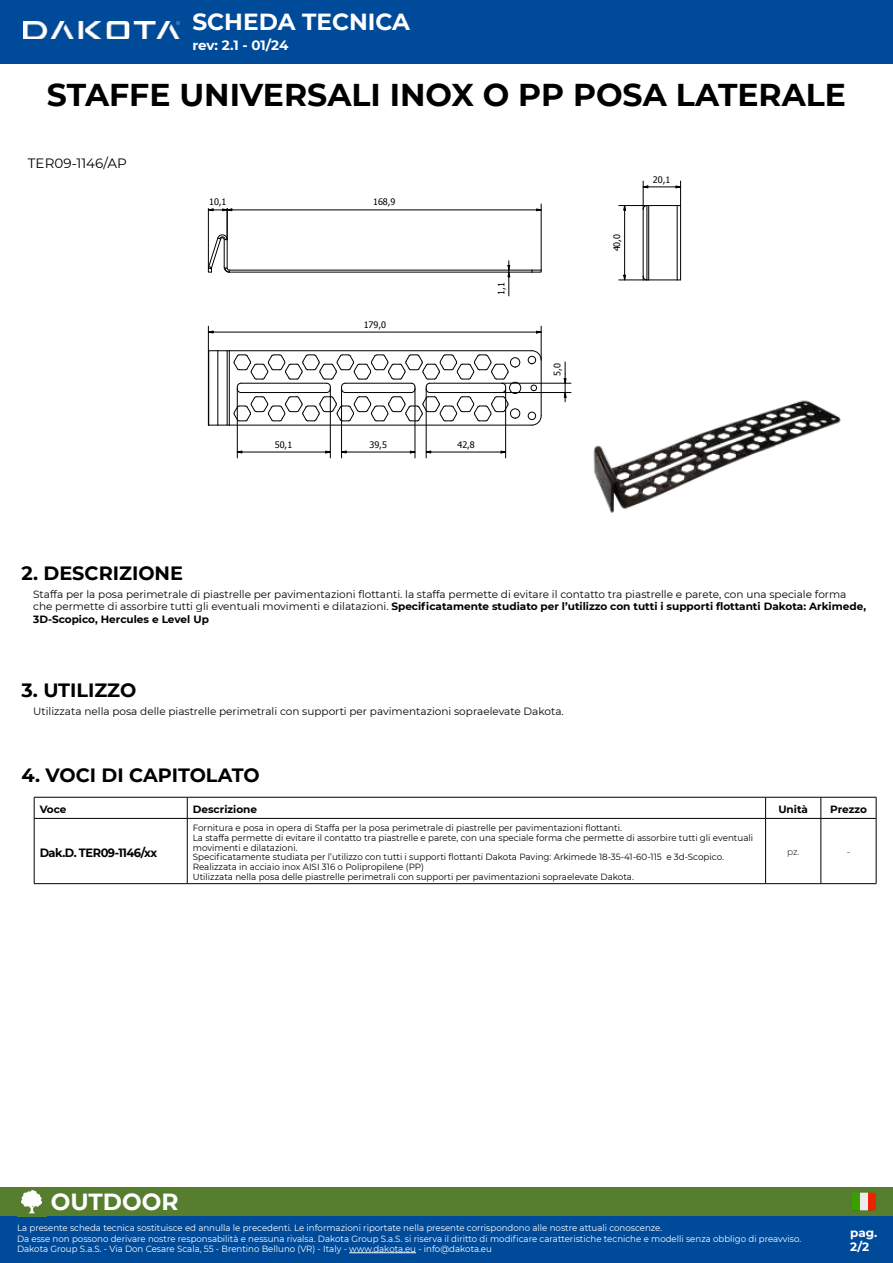
<style>
.page{position:relative;width:893px;height:1263px;background:#fff}
.page>*{position:absolute;margin:0;border:0;box-sizing:border-box;transform-origin:0 0}
.t1{font:700 31.5px "Montserrat";color:#000}
.t2{font:700 23.25px "Montserrat";color:#fff}
.t3{font:700 19.2px "Montserrat";color:#000}
.t4{font:700 13.5px "Montserrat";letter-spacing:-.01em;color:#fff}
.t5{font:13.5px "Montserrat";color:#000}
.t6{font:700 12px "Montserrat";letter-spacing:-.04em;color:#000;scale:.95 1}
.t7{font:700 12px/14.4px "Montserrat";color:#fff}
.t8{font:10.5px/12.6px "Montserrat";color:#000}
.t9{font:700 10.5px "Montserrat";color:#000}
.t10{font:9px/9.8px "Montserrat";color:#000}
.t11{font:9px/10.5px "Montserrat";color:#fff;scale:.96 1}
.t12{font:9px "Tahoma";letter-spacing:-.005em;color:#000}
.t13{font:300 9px "Montserrat";color:#000}
.t14{font:6.3px "Tahoma";letter-spacing:-.005em;color:#000}
.t15{font:5.1px "Tahoma";color:#000}
.s1{font-weight:700}
</style>
<div class="page">
<div style="left:0;top:0;width:893px;height:64px;background:#004a9a"></div>
<div style="left:0;top:1216px;width:893px;height:47px;background:#004a9a"></div>
<div style="left:0;top:1187px;width:893px;height:29px;background:#577e2e"></div>
<svg style="left:21px;top:1190px;width:21px;height:23px"></svg>
<svg style="left:852px;top:1193px;width:24px;height:17px"></svg>
<hr style="left:349px;top:1252px;width:67px;height:1px;background:#fff">
<img style="left:23px;top:22px;width:157px;height:17px">
<hr style="left:34px;top:797px;width:153px;height:1px;background:#000">
<svg style="left:34px;top:797px;width:1px;height:21px"></svg>
<hr style="left:187px;top:797px;width:579px;height:1px;background:#000">
<svg style="left:187px;top:797px;width:1px;height:21px"></svg>
<hr style="left:766px;top:797px;width:55px;height:1px;background:#000">
<svg style="left:765px;top:797px;width:1px;height:21px"></svg>
<hr style="left:821px;top:797px;width:55px;height:1px;background:#000">
<svg style="left:821px;top:797px;width:1px;height:21px"></svg>
<svg style="left:876px;top:797px;width:1px;height:21px"></svg>
<hr style="left:34px;top:818px;width:153px;height:1px;background:#000">
<hr style="left:34px;top:818px;width:1px;height:65px;background:#000">
<hr style="left:187px;top:818px;width:579px;height:1px;background:#000">
<hr style="left:187px;top:818px;width:1px;height:65px;background:#000">
<hr style="left:766px;top:818px;width:55px;height:1px;background:#000">
<hr style="left:765px;top:818px;width:1px;height:65px;background:#000">
<hr style="left:821px;top:818px;width:55px;height:1px;background:#000">
<hr style="left:821px;top:818px;width:1px;height:65px;background:#000">
<hr style="left:876px;top:818px;width:1px;height:65px;background:#000">
<hr style="left:34px;top:883px;width:153px;height:1px;background:#000">
<hr style="left:187px;top:883px;width:579px;height:1px;background:#000">
<hr style="left:766px;top:883px;width:55px;height:1px;background:#000">
<hr style="left:821px;top:883px;width:55px;height:1px;background:#000">
<img style="left:593px;top:400px;width:248px;height:113px">
<svg style="left:207px;top:203px;width:365px;height:256px"></svg>
<svg style="left:536px;top:331px;width:7px;height:3px"></svg>
<hr style="left:213px;top:332px;width:324px;height:1px;background:#000">
<svg style="left:207px;top:326px;width:11px;height:25px"></svg>
<hr style="left:541px;top:326px;width:1px;height:34px;background:#000">
<svg style="left:536px;top:208px;width:8px;height:3px"></svg>
<hr style="left:232px;top:210px;width:305px;height:1px;background:#000">
<hr style="left:541px;top:204px;width:1px;height:66px;background:#000">
<hr style="left:502px;top:383px;width:69px;height:1px;background:#000">
<hr style="left:502px;top:392px;width:69px;height:1px;background:#000">
<svg style="left:564px;top:362px;width:3px;height:40px"></svg>
<svg style="left:235px;top:450px;width:7px;height:4px"></svg>
<svg style="left:325px;top:450px;width:8px;height:3px"></svg>
<hr style="left:242px;top:452px;width:84px;height:1px;background:#000">
<hr style="left:330px;top:389px;width:1px;height:69px;background:#000">
<hr style="left:237px;top:389px;width:1px;height:69px;background:#000">
<svg style="left:339px;top:450px;width:8px;height:4px"></svg>
<svg style="left:410px;top:450px;width:7px;height:3px"></svg>
<hr style="left:346px;top:452px;width:64px;height:1px;background:#000">
<hr style="left:415px;top:389px;width:1px;height:69px;background:#000">
<hr style="left:341px;top:389px;width:1px;height:69px;background:#000">
<svg style="left:424px;top:450px;width:7px;height:4px"></svg>
<svg style="left:500px;top:450px;width:8px;height:3px"></svg>
<hr style="left:431px;top:452px;width:70px;height:1px;background:#000">
<hr style="left:426px;top:389px;width:1px;height:69px;background:#000">
<hr style="left:505px;top:389px;width:1px;height:69px;background:#000">
<svg style="left:507px;top:261px;width:3px;height:35px"></svg>
<svg style="left:207px;top:208px;width:25px;height:3px"></svg>
<hr style="left:227px;top:208px;width:1px;height:32px;background:#000">
<hr style="left:208px;top:208px;width:1px;height:60px;background:#000">
<svg style="left:618px;top:180px;width:64px;height:101px"></svg>
<h2 class="t2" style="left:192px;top:5px;width:219px">SCHEDA TECNICA</h2>
<h3 class="t4" style="left:192px;top:35px;width:97px">rev: 2.1 - 01/24</h3>
<h1 class="t1" style="left:47px;top:72px;width:801px">STAFFE UNIVERSALI INOX O PP POSA LATERALE</h1>
<h3 class="t5" style="left:28px;top:154px;width:100px">TER09-1146/AP</h3>
<p class="t12" style="left:209px;top:196px;width:19px">10,1</p>
<p class="t12" style="left:373px;top:196px;width:24px">168,9</p>
<p class="t12" style="left:364px;top:318px;width:24px">179,0</p>
<p class="t12" style="left:495px;top:295px;width:14px;rotate:-90deg">1,1</p>
<p class="t12" style="left:275px;top:438px;width:19px">50,1</p>
<p class="t12" style="left:369px;top:438px;width:19px">39,5</p>
<p class="t12" style="left:457px;top:438px;width:19px">42,8</p>
<p class="t12" style="left:551px;top:376px;width:14px;rotate:-90deg">5,0</p>
<p class="t12" style="left:611px;top:251px;width:19px;rotate:-90deg">40,0</p>
<p class="t12" style="left:653px;top:173px;width:19px">20,1</p>
<h3 class="t3" style="left:21px;top:560px;width:163px">2. DESCRIZIONE</h3>
<p class="t8" style="left:33px;top:587px;width:834px">Staffa per la posa perimetrale di piastrelle per pavimentazioni flottanti. la staffa permette di evitare il contatto tra piastrelle e parete, con una speciale forma che permette di assorbire tutti gli eventuali movimenti e dilatazioni. <span class="s1">Specificatamente studiato per l’utilizzo con tutti i supporti flottanti Dakota: Arkimede,<br>3D-Scopico, Hercules e Level Up</span></p>
<p class="t15" style="left:575px;top:593px;width:32px">Progettato da</p>
<p class="t15" style="left:634px;top:593px;width:33px">Controllato da</p>
<p class="t15" style="left:681px;top:593px;width:32px">Approvato da</p>
<p class="t15" style="left:798px;top:593px;width:12px">Data</p>
<p class="t15" style="left:741px;top:593px;width:12px">Data</p>
<p class="t12" style="left:139px;top:592px;width:7px">A</p>
<p class="t14" style="left:575px;top:602px;width:53px">Angelo Brentegani</p>
<p class="t14" style="left:798px;top:602px;width:34px">12/07/2021</p>
<h3 class="t3" style="left:21px;top:676px;width:116px">3. UTILIZZO</h3>
<p class="t8" style="left:33px;top:704px;width:532px">Utilizzata nella posa delle piastrelle perimetrali con supporti per pavimentazioni sopraelevate Dakota.</p>
<h3 class="t3" style="left:21px;top:761px;width:240px">4. VOCI DI CAPITOLATO</h3>
<p class="t9" style="left:40px;top:802px;width:28px">Voce</p>
<p class="t9" style="left:193px;top:802px;width:66px">Descrizione</p>
<p class="t9" style="left:778px;top:802px;width:31px">Unità</p>
<p class="t9" style="left:830px;top:802px;width:38px">Prezzo</p>
<h3 class="t6" style="left:40px;top:844px;width:125px">Dak.D. TER09-1146/xx</h3>
<p class="t10" style="left:193px;top:823px;width:562px">Fornitura e posa in opera di Staffa per la posa perimetrale di piastrelle per pavimentazioni flottanti.<br>La staffa permette di evitare il contatto tra piastrelle e parete, con una speciale forma che permette di assorbire tutti gli eventuali movimenti e dilatazioni.<br>Specificatamente studiata per l’utilizzo con tutti i supporti flottanti Dakota Paving: Arkimede 18-35-41-60-115 e 3d-Scopico.<br>Realizzata in acciaio inox AISI 316 o Polipropilene (PP)<br>Utilizzata nella posa delle piastrelle perimetrali con supporti per pavimentazioni sopraelevate Dakota.</p>
<p class="t13" style="left:787px;top:846px;width:14px">pz.</p>
<p class="t13" style="left:847px;top:846px;width:5px">-</p>
<h2 class="t2" style="left:51px;top:1184px;width:129px">OUTDOOR</h2>
<p class="t11" style="left:17px;top:1222px;width:818px">La presente scheda tecnica sostituisce ed annulla le precedenti. Le informazioni riportate nella presente corrispondono alle nostre attuali conoscenze.<br>Da esse non possono derivare nostre responsabilità e nessuna rivalsa. Dakota Group S.a.S. si riserva il diritto di modificare caratteristiche tecniche e modelli senza obbligo di preavviso.<br>Dakota Group S.a.S. - Via Don Cesare Scala, 55 - Brentino Belluno (VR) - Italy - www.dakota.eu - info@dakota.eu</p>
<h3 class="t7" style="left:850px;top:1225px;width:29px">pag.<br>2/2</h3>
</div>
